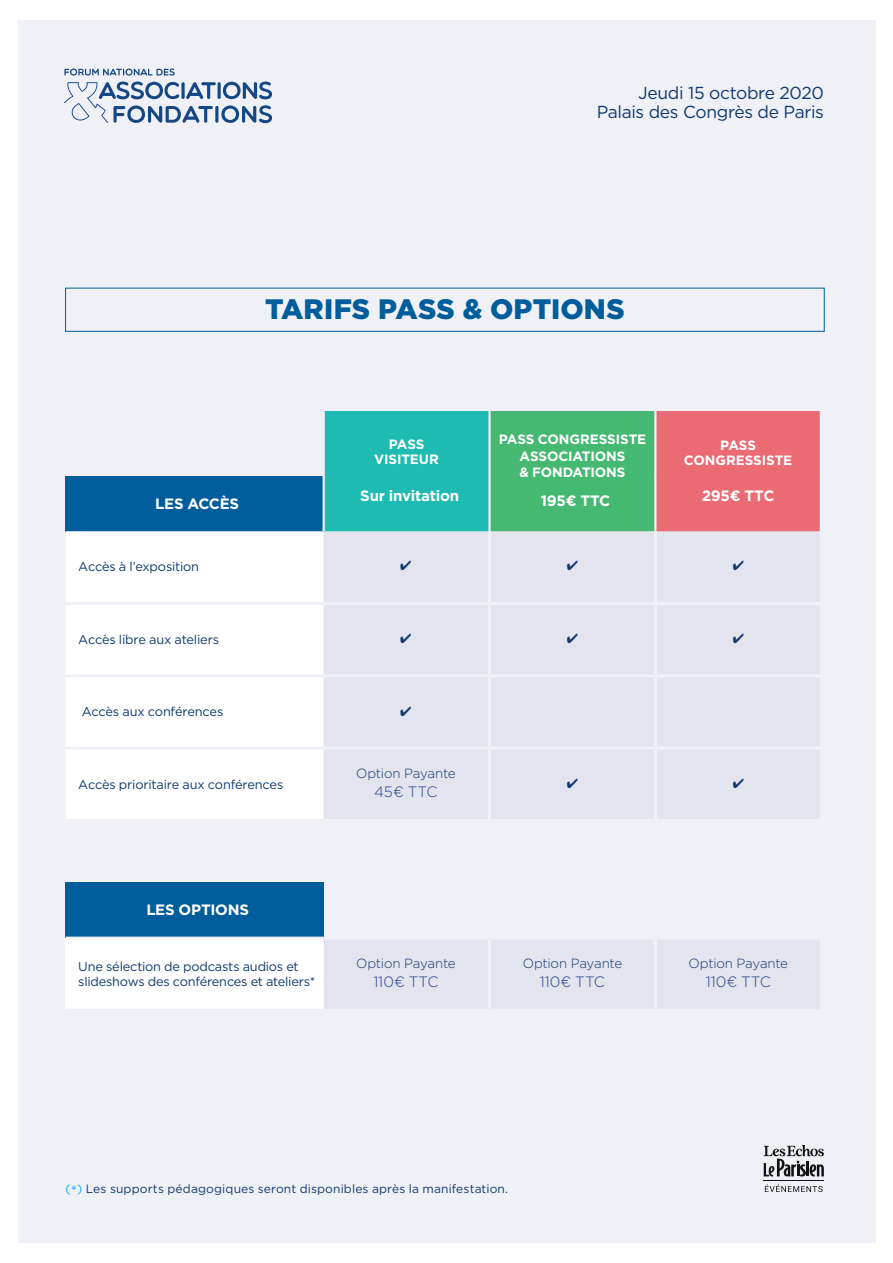
<style>
.page{position:relative;width:893px;height:1263px;background:#fff}
.page>*{position:absolute;margin:0;border:0;box-sizing:border-box;transform-origin:0 0}
.t1{font:900 28.05px "Gotham";letter-spacing:.005em;color:#005d9c}
.t2{font:17.4px/19.5px "Gotham";letter-spacing:-.02em;color:#10386e;text-align:right}
.t3{font:700 15px "Gotham";letter-spacing:-.015em;color:#fff}
.t4{font:300 15px "Gotham";letter-spacing:-.005em;color:#253f8e}
.t5{font:700 13.5px/15px "Gotham";letter-spacing:-.01em;color:#fff;text-align:center}
.t6{font:300 13.35px "Gotham";letter-spacing:-.02em;color:#10386e}
.t7{font:12.75px/14.9px "Gotham";letter-spacing:-.015em;color:#10386e}
.t8{font:12px "Gotham";letter-spacing:.01em;color:#10386e}
.s1{color:#00aeef}
.s2{font-size:15px;color:#00aeef}
</style>
<div class="page">
<div style="left:18px;top:20px;width:857px;height:1223px;background:#eff1f6"></div>
<div style="left:324px;top:411px;width:166px;height:120px;background:#1dbbb1"></div>
<div style="left:490px;top:411px;width:165px;height:120px;background:#45b972"></div>
<div style="left:655px;top:411px;width:166px;height:120px;background:#eb6b74"></div>
<div style="left:66px;top:476px;width:258px;height:55px;background:#005d9c"></div>
<div style="left:66px;top:531px;width:258px;height:288px;background:#fff"></div>
<div style="left:324px;top:531px;width:496px;height:288px;background:#e3e4ee"></div>
<hr style="left:488px;top:531px;width:3px;height:71px;background:#eff1f6">
<hr style="left:654px;top:531px;width:3px;height:71px;background:#eff1f6">
<hr style="left:488px;top:605px;width:3px;height:69px;background:#eff1f6">
<hr style="left:654px;top:605px;width:3px;height:69px;background:#eff1f6">
<hr style="left:488px;top:677px;width:3px;height:70px;background:#eff1f6">
<hr style="left:654px;top:677px;width:3px;height:70px;background:#eff1f6">
<hr style="left:488px;top:750px;width:3px;height:69px;background:#eff1f6">
<hr style="left:654px;top:750px;width:3px;height:69px;background:#eff1f6">
<hr style="left:66px;top:602px;width:258px;height:3px;background:#eff1f6">
<hr style="left:66px;top:674px;width:258px;height:3px;background:#eff1f6">
<hr style="left:66px;top:747px;width:258px;height:3px;background:#eff1f6">
<hr style="left:324px;top:602px;width:166px;height:3px;background:#eff1f6">
<hr style="left:490px;top:602px;width:165px;height:3px;background:#eff1f6">
<hr style="left:655px;top:602px;width:168px;height:3px;background:#eff1f6">
<hr style="left:324px;top:674px;width:166px;height:3px;background:#eff1f6">
<hr style="left:490px;top:674px;width:165px;height:3px;background:#eff1f6">
<hr style="left:655px;top:674px;width:168px;height:3px;background:#eff1f6">
<hr style="left:324px;top:747px;width:166px;height:3px;background:#eff1f6">
<hr style="left:490px;top:747px;width:165px;height:3px;background:#eff1f6">
<hr style="left:655px;top:747px;width:168px;height:3px;background:#eff1f6">
<hr style="left:323px;top:411px;width:2px;height:65px;background:#eff1f6">
<hr style="left:323px;top:476px;width:2px;height:55px;background:#eff1f6">
<hr style="left:488px;top:411px;width:3px;height:65px;background:#eff1f6">
<hr style="left:654px;top:411px;width:2px;height:65px;background:#eff1f6">
<hr style="left:488px;top:476px;width:3px;height:55px;background:#eff1f6">
<hr style="left:654px;top:476px;width:2px;height:55px;background:#eff1f6">
<hr style="left:820px;top:411px;width:3px;height:65px;background:#eff1f6">
<hr style="left:820px;top:476px;width:3px;height:55px;background:#eff1f6">
<div style="left:65px;top:288px;width:760px;height:44px;border:1px solid #005d9c"></div>
<svg style="left:64px;top:68px;width:208px;height:56px"></svg>
<svg style="left:765px;top:1184px;width:57px;height:8px"></svg>
<hr style="left:764px;top:1180px;width:60px;height:1px;background:#101414">
<svg style="left:764px;top:1145px;width:60px;height:31px"></svg>
<div style="left:66px;top:883px;width:258px;height:55px;background:#005d9c"></div>
<div style="left:66px;top:938px;width:258px;height:72px;background:#fff"></div>
<div style="left:324px;top:940px;width:496px;height:69px;background:#e3e4ee"></div>
<hr style="left:488px;top:939px;width:3px;height:70px;background:#eff1f6">
<hr style="left:654px;top:939px;width:3px;height:70px;background:#eff1f6">
<hr style="left:66px;top:1009px;width:258px;height:3px;background:#eff1f6">
<hr style="left:66px;top:937px;width:258px;height:2px;background:#eff1f6">
<svg style="left:401px;top:561px;width:10px;height:9px"></svg>
<svg style="left:567px;top:561px;width:11px;height:9px"></svg>
<svg style="left:733px;top:561px;width:10px;height:9px"></svg>
<svg style="left:401px;top:634px;width:10px;height:9px"></svg>
<svg style="left:567px;top:634px;width:11px;height:9px"></svg>
<svg style="left:733px;top:634px;width:10px;height:9px"></svg>
<svg style="left:401px;top:706px;width:10px;height:10px"></svg>
<svg style="left:567px;top:778px;width:11px;height:10px"></svg>
<svg style="left:733px;top:778px;width:10px;height:10px"></svg>
<h2 class="t2" style="left:597px;top:83px;width:229px">Jeudi 15 octobre 2020<br>Palais des Congrès de Paris</h2>
<h1 class="t1" style="left:265px;top:290px;width:361px">TARIFS PASS &amp; OPTIONS</h1>
<p class="t3" style="left:155px;top:494px;width:86px">LES ACCÈS</p>
<p class="t7" style="left:78px;top:559px;width:122px">Accès à l’exposition</p>
<p class="t7" style="left:78px;top:632px;width:142px">Accès libre aux ateliers</p>
<p class="t7" style="left:82px;top:704px;width:143px">Accès aux conférences</p>
<p class="t7" style="left:78px;top:776px;width:207px">Accès prioritaire aux conférences</p>
<p class="t5" style="left:374px;top:437px;width:66px">PASS<br>VISITEUR</p>
<p class="t3" style="left:360px;top:486px;width:100px">Sur invitation</p>
<p class="t5" style="left:499px;top:431px;width:149px;line-height:16.5px">PASS CONGRESSISTE<br>ASSOCIATIONS<br>&amp; FONDATIONS</p>
<p class="t3" style="left:541px;top:491px;width:71px">195€ TTC</p>
<p class="t5" style="left:684px;top:438px;width:110px">PASS<br>CONGRESSISTE</p>
<p class="t3" style="left:702px;top:486px;width:74px">295€ TTC</p>
<p class="t6" style="left:356px;top:765px;width:101px">Option Payante</p>
<p class="t4" style="left:374px;top:782px;width:65px">45€ TTC</p>
<p class="t3" style="left:146px;top:900px;width:104px">LES OPTIONS</p>
<p class="t7" style="left:78px;top:959px;width:238px">Une sélection de podcasts audios et slideshows des conférences et ateliers*</p>
<p class="t6" style="left:356px;top:955px;width:101px">Option Payante</p>
<p class="t4" style="left:373px;top:972px;width:67px">110€ TTC</p>
<p class="t6" style="left:523px;top:955px;width:101px">Option Payante</p>
<p class="t4" style="left:540px;top:972px;width:67px">110€ TTC</p>
<p class="t6" style="left:688px;top:955px;width:101px">Option Payante</p>
<p class="t4" style="left:706px;top:972px;width:67px">110€ TTC</p>
<p class="t8" style="left:66px;top:1181px;width:444px"><span class="s1">(</span><span class="s2">*</span><span class="s1">)</span> Les supports pédagogiques seront disponibles après la manifestation.</p>
</div>
